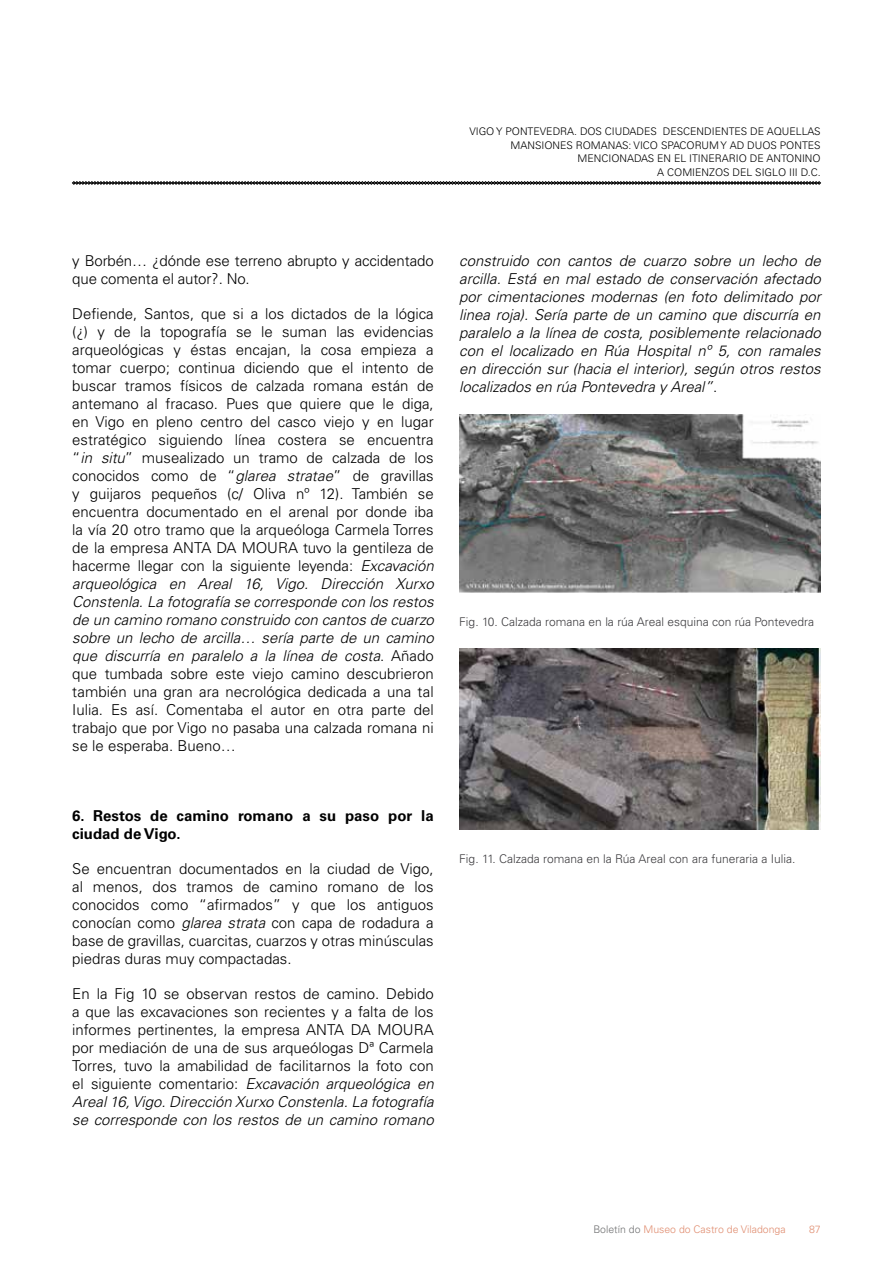
<style>
.page{position:relative;width:893px;height:1263px;background:#fff}
.page>*{position:absolute;margin:0;border:0;box-sizing:border-box;transform-origin:0 0}
.t1{font:300 15px/18px "Univers LT Std";color:#000;text-align:justify}
.t2{font:italic 300 15px/18px "Univers LT Std";color:#000;text-align:justify}
.t3{font:700 15px/18px "Univers LT Std";color:#000}
.t4{font:300 12px "Univers LT Std";color:#3e3d40}
.t5{font:300 10.5px/13.5px "Univers LT Std";color:#000;text-align:right}
.t6{font:300 10.5px "Univers LT Std";color:#e08d70}
.s1{font-style:italic}
.s2{font-style:normal}
.s3{color:#707172}
</style>
<div class="page">
<svg style="left:72px;top:181px;width:749px;height:4px;background:#616161"></svg>
<img style="left:459px;top:415px;width:362px;height:177px">
<img style="left:459px;top:648px;width:362px;height:181px">
<p class="t5" style="left:469px;top:125px;width:353px">VIGO Y PONTEVEDRA. DOS CIUDADES DESCENDIENTES DE AQUELLAS MANSIONES ROMANAS: VICO SPACORUM Y AD DUOS PONTES MENCIONADAS EN EL ITINERARIO DE ANTONINO<br>A COMIENZOS DEL SIGLO III D.C.</p>
<p class="t1" style="left:72px;top:252px;width:363px">y Borbén… ¿dónde ese terreno abrupto y accidentado que comenta el autor?. No.</p>
<p class="t1" style="left:72px;top:305px;width:363px">Defiende, Santos, que si a los dictados de la lógica (¿) y de la topografía se le suman las evidencias arqueológicas y éstas encajan, la cosa empieza a tomar cuerpo; continua diciendo que el intento de buscar tramos físicos de calzada romana están de antemano al fracaso. Pues que quiere que le diga, en Vigo en pleno centro del casco viejo y en lugar estratégico siguiendo línea costera se encuentra “<span class="s1">in situ</span>” musealizado un tramo de calzada de los conocidos como de “<span class="s1">glarea stratae</span>” de gravillas y guijaros pequeños (c/ Oliva nº 12). También se encuentra documentado en el arenal por donde iba la vía 20 otro tramo que la arqueóloga Carmela Torres de la empresa ANTA DA MOURA tuvo la gentileza de hacerme llegar con la siguiente leyenda: <span class="s1">Excavación arqueológica en Areal 16, Vigo. Dirección Xurxo Constenla. La fotografía se corresponde con los restos de un camino romano construido con cantos de cuarzo sobre un lecho de arcilla… sería parte de un camino que discurría en paralelo a la línea de costa</span>. Añado que tumbada sobre este viejo camino descubrieron también una gran ara necrológica dedicada a una tal Iulia. Es así. Comentaba el autor en otra parte del trabajo que por Vigo no pasaba una calzada romana ni se le esperaba. Bueno…</p>
<p class="t3" style="left:72px;top:807px;width:363px">6. Restos de camino romano a su paso por la ciudad de Vigo.</p>
<p class="t1" style="left:72px;top:860px;width:363px">Se encuentran documentados en la ciudad de Vigo, al menos, dos tramos de camino romano de los conocidos como “afirmados” y que los antiguos conocían como <span class="s1">glarea strata</span> con capa de rodadura a base de gravillas, cuarcitas, cuarzos y otras minúsculas piedras duras muy compactadas.</p>
<p class="t1" style="left:72px;top:985px;width:363px">En la Fig 10 se observan restos de camino. Debido a que las excavaciones son recientes y a falta de los informes pertinentes, la empresa ANTA DA MOURA por mediación de una de sus arqueólogas Dª Carmela Torres, tuvo la amabilidad de facilitarnos la foto con el siguiente comentario: <span class="s1">Excavación arqueológica en Areal 16, Vigo. Dirección Xurxo Constenla. La fotografía se corresponde con los restos de un camino romano</span></p>
<p class="t2" style="left:459px;top:252px;width:363px">construido con cantos de cuarzo sobre un lecho de arcilla. Está en mal estado de conservación afectado por cimentaciones modernas (en foto delimitado por linea roja). Sería parte de un camino que discurría en paralelo a la línea de costa, posiblemente relacionado con el localizado en Rúa Hospital nº 5, con ramales en dirección sur (hacia el interior), según otros restos localizados en rúa Pontevedra y Areal”<span class="s2">.</span></p>
<p class="t4" style="left:459px;top:614px;width:356px">Fig. 10. Calzada romana en la rúa Areal esquina con rúa Pontevedra</p>
<p class="t4" style="left:459px;top:851px;width:338px">Fig. 11. Calzada romana en la Rúa Areal con ara funeraria a Iulia.</p>
<p class="t6" style="left:593px;top:1223px;width:194px"><span class="s3">Boletín do</span> Museo do Castro de Viladonga</p>
<p class="t6" style="left:809px;top:1223px;width:13px">87</p>
</div>
